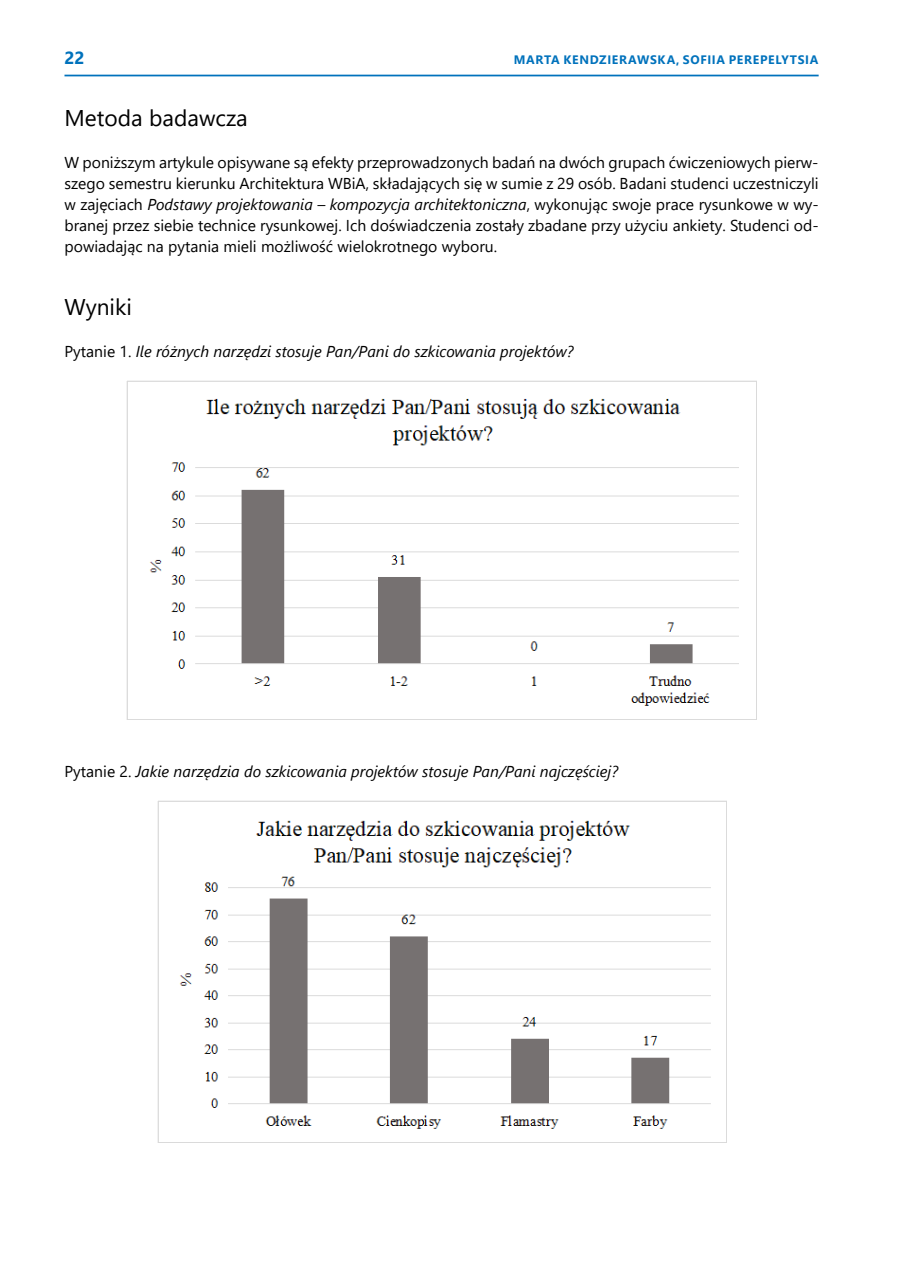
<style>
.page{position:relative;width:903px;height:1275px;background:#fff}
.page>*{position:absolute;margin:0;border:0;box-sizing:border-box;transform-origin:0 0}
.t1{font:22.75px "Segoe UI";color:#000}
.t2{font:700 17.5px "Segoe UI";color:#0072bc}
.t3{font:15.75px/21px "Segoe UI";color:#000;text-align:justify}
.t4{font:italic 15.75px "Segoe UI";color:#000}
.t5{font:700 12.25px "Segoe UI";letter-spacing:.06em;color:#0072bc}
.s1{font-style:italic}
.s2{font-style:normal}
</style>
<div class="page">
<hr style="left:64px;top:75px;width:755px;height:1px;background:#0072bc">
<img style="left:127px;top:380px;width:629px;height:339px">
<img style="left:157px;top:800px;width:569px;height:342px">
<p class="t2" style="left:64px;top:42px;width:21px">22</p>
<p class="t5" style="left:514px;top:49px;width:146px">MARTA KEN DZIERAWSKA</p>
<p class="t5" style="left:676px;top:49px;width:142px">, SOFIIA PEREPELYTSIA</p>
<h1 class="t1" style="left:64px;top:96px;width:185px">Metoda badawcza</h1>
<p class="t3" style="left:64px;top:151px;width:756px">W poniższym artykule opisywane są efekty przeprowadzonych badań na dwóch grupach ćwiczeniowych pierw&shy;szego semestru kierunku Architektura WBiA, składających się w sumie z 29 osób. Badani studenci uczestniczyli w zajęciach <span class="s1">Podstawy projektowania – kompozycja architektoniczna</span>, wykonując swoje prace rysunkowe w wy&shy;branej przez siebie technice rysunkowej. Ich doświadczenia zostały zbadane przy użyciu ankiety. Studenci od&shy;powiadając na pytania mieli możliwość wielokrotnego wyboru.</p>
<h1 class="t1" style="left:64px;top:285px;width:69px">Wyniki</h1>
<p class="t4" style="left:64px;top:337px;width:511px"><span class="s2">Pytanie 1.</span> Ile różnych narzędzi stosuje Pan/Pani do szkicowania projektów?</p>
<p class="t4" style="left:64px;top:757px;width:555px"><span class="s2">Pytanie 2.</span> Jakie narzędzia do szkicowania projektów stosuje Pan/Pani najczęściej?</p>
</div>
